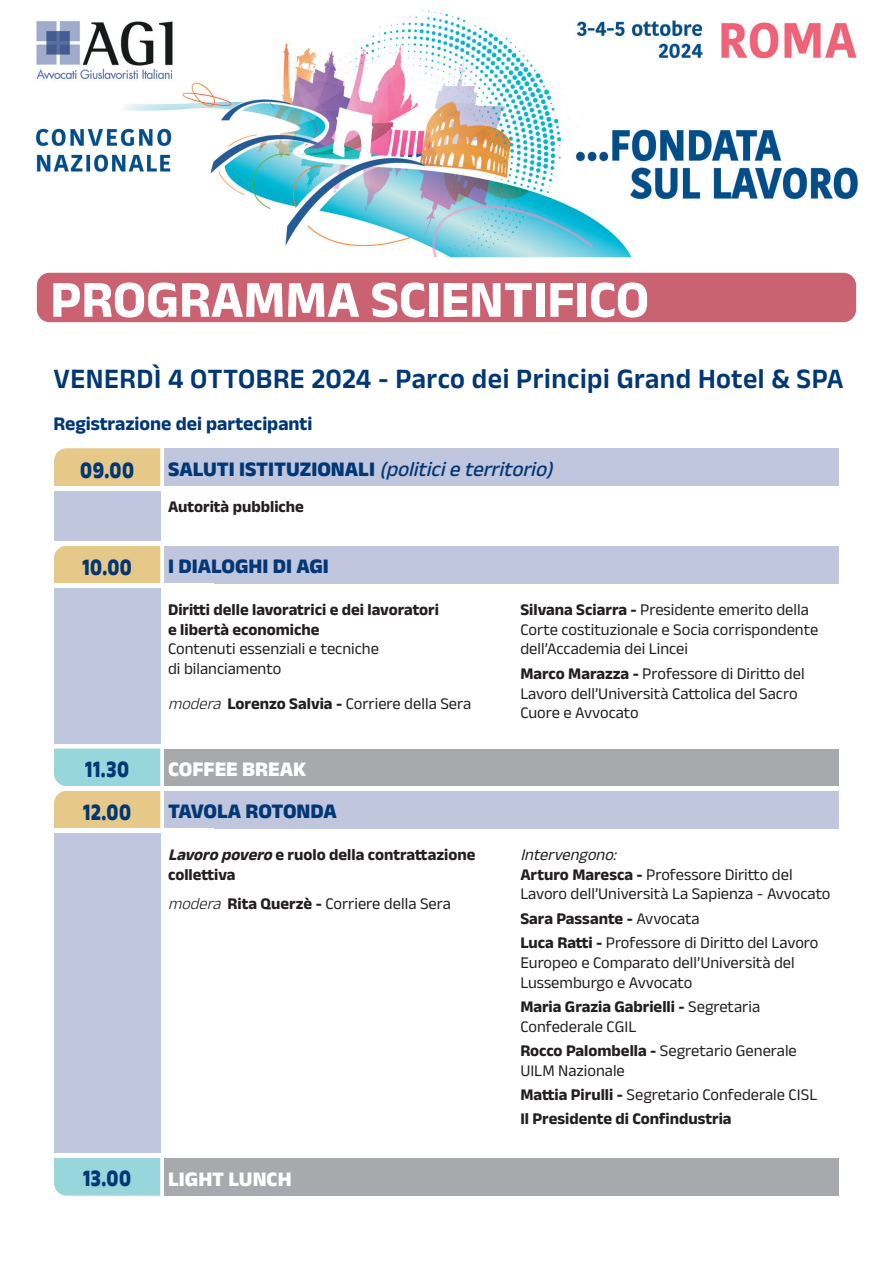
<style>
.page{position:relative;width:893px;height:1263px;background:#fff}
.page>*{position:absolute;margin:0;border:0;box-sizing:border-box;transform-origin:0 0}
.t1{font:700 52.5px "Anek Devanagari";color:#fff}
.t2{font:600 28.5px "Anek Devanagari";letter-spacing:.02em;color:#013775}
.t3{font:800 24px "Anek Devanagari";letter-spacing:.03em;color:#013775;scale:.8 1}
.t4{font:italic 500 21px "Anek Devanagari";color:#013775}
.t5{font:800 21px "Anek Devanagari";color:#fff}
.t6{font:800 21px "Anek Devanagari";color:#013775}
.t7{font:800 21px "Anek Devanagari";letter-spacing:-.02em;color:#013775}
.t8{font:700 19.5px "Anek Devanagari";color:#013775}
.t9{font:16.5px/19.8px "Anek Devanagari";color:#231f20}
.t10{font:700 16.5px/19.8px "Anek Devanagari";color:#231f20}
.s1{font-weight:800;font-style:normal}
.s2{font-weight:300;font-style:italic}
.s3{font-weight:700}
.s4{font-style:italic}
.s5{font-weight:400}
</style>
<div class="page">
<img style="left:35px;top:10px;width:823px;height:247px">
<div style="left:37px;top:273px;width:819px;height:49px;background:#ca6271;border-radius:13px"></div>
<div style="left:54px;top:448px;width:106px;height:38px;background:#e6c888"></div>
<div style="left:54px;top:490px;width:106px;height:51px;background:#c0c6dd"></div>
<div style="left:165px;top:448px;width:674px;height:38px;background:#c0c6dd"></div>
<div style="left:54px;top:546px;width:106px;height:37px;background:#e6c888"></div>
<div style="left:54px;top:588px;width:106px;height:156px;background:#c0c6dd"></div>
<div style="left:165px;top:546px;width:674px;height:37px;background:#c0c6dd"></div>
<div style="left:165px;top:748px;width:674px;height:38px;background:#a8a9ad"></div>
<svg style="left:54px;top:748px;width:106px;height:80px;background:#bfcfb2"></svg>
<div style="left:54px;top:833px;width:106px;height:321px;background:#c0c6dd"></div>
<div style="left:165px;top:791px;width:674px;height:37px;background:#c0c6dd"></div>
<div style="left:165px;top:1158px;width:674px;height:38px;background:#a8a9ad"></div>
<div style="left:54px;top:1158px;width:106px;height:38px;background:#97d6db"></div>
<div style="left:43px;top:786px;width:850px;height:5px;background:#fff"></div>
<h1 class="t1" style="left:50px;top:268px;width:600px">PROGRAMMA SCIENTIFICO</h1>
<h2 class="t2" style="left:54px;top:362px;width:792px">VENERDÌ 4 OTTOBRE 2024 - Parco dei Principi Grand Hotel &amp; SPA</h2>
<p class="t8" style="left:54px;top:411px;width:260px">Registrazione dei partecipanti</p>
<h3 class="t3" style="left:80px;top:456px;width:69px">09.00</h3>
<p class="t4" style="left:168px;top:456px;width:393px"><span class="s1">S A L U T I I S T I T U Z I O N A L I</span> (politicieterritorio)</p>
<p class="t10" style="left:168px;top:497px;width:137px">Autorità pubbliche</p>
<h3 class="t3" style="left:82px;top:553px;width:64px">10.00</h3>
<p class="t6" style="left:168px;top:554px;width:162px">I DIALOGHI DI AGI</p>
<p class="t10" style="left:168px;top:599px;width:272px">Diritti delle lavoratrici e dei lavoratori e libertà economiche</p>
<p class="t9" style="left:168px;top:639px;width:212px">Contenuti essenziali e tecniche di bilanciamento</p>
<p class="t9" style="left:168px;top:693px;width:305px"><span class="s2">modera</span> <span class="s3">Lorenzo Salvia -</span> Corriere della Sera</p>
<h3 class="t3" style="left:85px;top:754px;width:56px">11.30</h3>
<p class="t5" style="left:168px;top:756px;width:140px">COFFEE BREAK</p>
<h3 class="t3" style="left:83px;top:798px;width:61px">12.00</h3>
<p class="t7" style="left:168px;top:799px;width:170px">TAVOLA ROTONDA</p>
<p class="t10" style="left:168px;top:844px;width:309px"><span class="s4">Lavoropovero</span>e ruolo della contrattazione collettiva</p>
<p class="t9" style="left:168px;top:894px;width:284px"><span class="s2">modera</span> <span class="s3">Rita Querzè -</span> Corriere della Sera</p>
<h3 class="t3" style="left:83px;top:1164px;width:62px">13.00</h3>
<p class="t5" style="left:168px;top:1166px;width:125px">LIGHT LUNCH</p>
<p class="t9" style="left:520px;top:599px;width:299px"><span class="s3">Silvana Sciarra -</span> Presidente emerito della<br>Corte costituzionale e Socia corrispondente dell’Accademia dei Lincei</p>
<p class="t9" style="left:520px;top:663px;width:286px"><span class="s3">Marco Marazza -</span> Professore di Diritto del<br>Lavoro dell’Università Cattolica del Sacro<br>Cuore e Avvocato</p>
<p class="t9" style="left:520px;top:844px;width:312px"><span class="s4">Intervengono:<br></span><span class="s3">Arturo Maresca -</span> Professore Diritto del<br>Lavoro dell’Università La Sapienza - Avvocato</p>
<p class="t9" style="left:520px;top:906px;width:300px;line-height:24.3px"><span class="s3">Sara Passante -</span> Avvocata<br><span class="s3">Luca Ratti -</span> Professore di Diritto del Lavoro</p>
<p class="t9" style="left:520px;top:952px;width:276px">Europeo e Comparato dell’Università del<br>Lussemburgo e Avvocato</p>
<p class="t9" style="left:520px;top:996px;width:241px"><span class="s3">Maria Grazia Gabrielli -</span> Segretaria<br>Confederale CGIL</p>
<p class="t9" style="left:520px;top:1040px;width:278px"><span class="s3">Rocco Palombella -</span> Segretario Generale<br>UILM Nazionale</p>
<p class="t10" style="left:520px;top:1082px;width:299px;line-height:24.3px">Mattia Pirulli - <span class="s5">Segretario Confederale CISL<br></span>Il Presidente di Confindustria</p>
</div>
